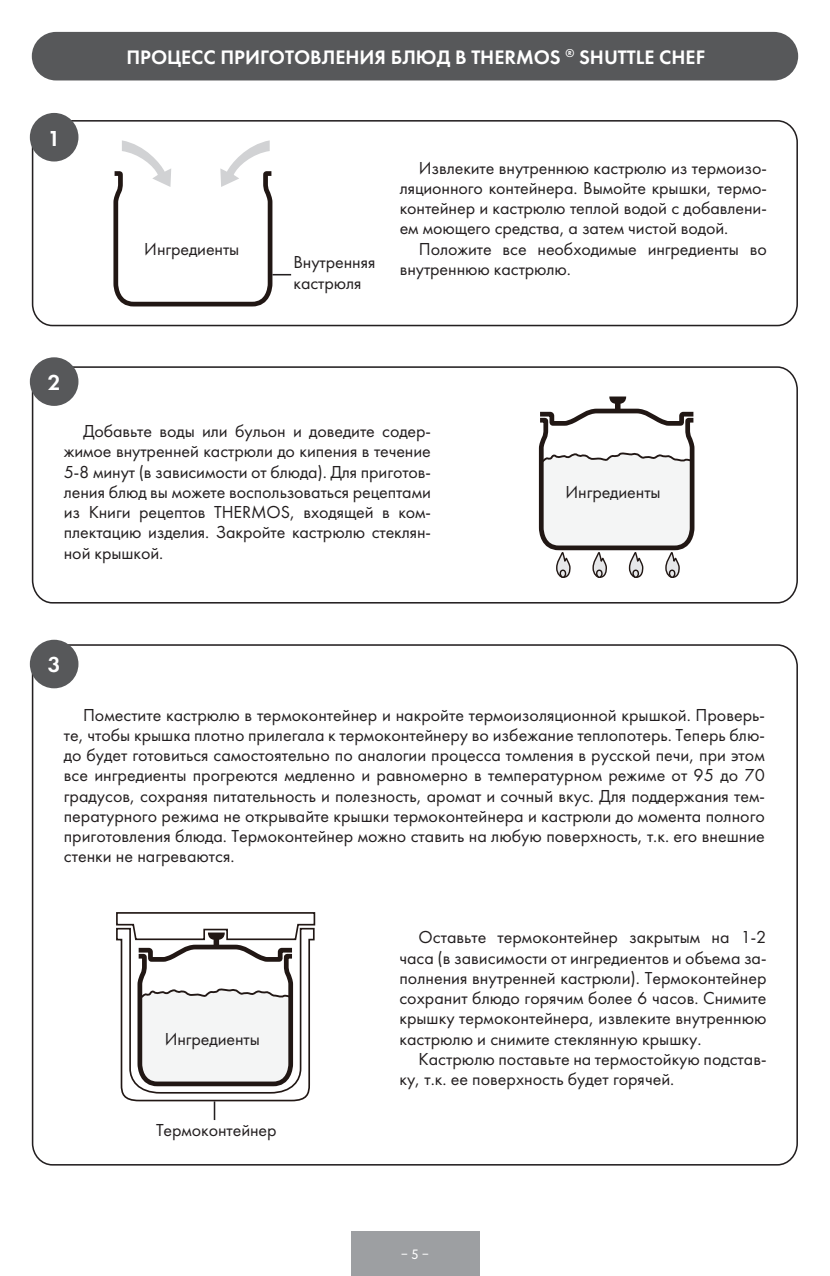
<style>
.page{position:relative;width:830px;height:1276px;background:#fff}
.page>*{position:absolute;margin:0;border:0;box-sizing:border-box;transform-origin:0 0}
.ZAGOLOVOK{font:22.5px "Futura Demi";color:#fff}
.ZAGOLOVOK-2{font:20.25px "Futura Demi";color:#fff}
.MAIN{font:18px/20.2px "Futura";letter-spacing:-.005em;color:#231f20;text-align:justify}
.t1{font:13.5px "Circe";color:#fff}
</style>
<div class="page">
<div style="left:350px;top:1231px;width:129px;height:45px;background:#9d9fa2"></div>
<div style="left:32px;top:120px;width:765px;height:206px;border:2px solid #231f20;border-radius:21px"></div>
<svg style="left:31px;top:365px;width:767px;height:239px"></svg>
<div style="left:30px;top:113px;width:48px;height:48px;background:#57585a;border-radius:50%"></div>
<div style="left:30px;top:357px;width:48px;height:49px;background:#57585a;border-radius:50%"></div>
<div style="left:30px;top:640px;width:48px;height:48px;background:#57585a;border-radius:50%"></div>
<svg style="left:535px;top:396px;width:162px;height:183px"></svg>
<div style="left:668px;top:569px;width:7px;height:9px;border:1px solid #211714;border-radius:50%"></div>
<div style="left:32px;top:32px;width:765px;height:48px;background:#57585a;border-radius:24px"></div>
<svg style="left:113px;top:140px;width:178px;height:167px"></svg>
<svg style="left:116px;top:912px;width:200px;height:208px"></svg>
<p class="ZAGOLOVOK" style="left:48px;top:124px;width:14px">1</p>
<p class="ZAGOLOVOK" style="left:48px;top:368px;width:14px">2</p>
<p class="ZAGOLOVOK-2" style="left:126px;top:44px;width:580px">ПРОЦЕСС ПРИГОТОВЛЕНИЯ БЛЮД В THERMOS <sup>®</sup> SHUTTLE CHEF</p>
<p class="MAIN" style="left:144px;top:238px;width:97px">Ингредиенты</p>
<p class="MAIN" style="left:293px;top:252px;width:83px">Внутренняя кастрюля</p>
<p class="MAIN" style="left:399px;top:157px;width:368px;text-indent:19px">Извлеките внутреннюю кастрюлю из термоизо&shy;ляционного контейнера. Вымойте крышки, термо&shy;контейнер и кастрюлю теплой водой с добавлени&shy;ем моющего средства, а затем чистой водой.</p>
<p class="MAIN" style="left:399px;top:238px;width:368px;text-indent:19px">Положите все необходимые ингредиенты во внутреннюю кастрюлю.</p>
<p class="MAIN" style="left:64px;top:421px;width:368px;text-indent:19px">Добавьте воды или бульон и доведите содер&shy;жимое внутренней кастрюли до кипения в течение 5-8 минут (в зависимости от блюда). Для приготов&shy;ления блюд вы можете воспользоваться рецептами из Книги рецептов THERMOS, входящей в ком&shy;плектацию изделия. Закройте кастрюлю стеклян&shy;ной крышкой.</p>
<p class="ZAGOLOVOK" style="left:48px;top:651px;width:14px">3</p>
<p class="MAIN" style="left:565px;top:481px;width:97px">Ингредиенты</p>
<p class="MAIN" style="left:64px;top:704px;width:702px;text-indent:19px">Поместите кастрюлю в термоконтейнер и накройте термоизоляционной крышкой. Проверь&shy;те, чтобы крышка плотно прилегала к термоконтейнеру во избежание теплопотерь. Теперь блю&shy;до будет готовиться самостоятельно по аналогии процесса томления в русской печи, при этом все ингредиенты прогреются медленно и равномерно в температурном режиме от 95 до 70 градусов, сохраняя питательность и полезность, аромат и сочный вкус. Для поддержания тем&shy;пературного режима не открывайте крышки термоконтейнера и кастрюли до момента полного приготовления блюда. Термоконтейнер можно ставить на любую поверхность, т.к. его внешние стенки не нагреваются.</p>
<p class="MAIN" style="left:165px;top:1028px;width:97px">Ингредиенты</p>
<p class="MAIN" style="left:156px;top:1119px;width:122px">Термоконтейнер</p>
<p class="MAIN" style="left:399px;top:927px;width:368px;text-indent:19px">Оставьте термоконтейнер закрытым на 1-2 часа (в зависимости от ингредиентов и объема за&shy;полнения внутренней кастрюли). Термоконтейнер сохранит блюдо горячим более 6 часов. Снимите крышку термоконтейнера, извлеките внутреннюю кастрюлю и снимите стеклянную крышку.</p>
<p class="MAIN" style="left:399px;top:1048px;width:368px;text-indent:19px">Кастрюлю поставьте на термостойкую подстав&shy;ку, т.к. ее поверхность будет горячей.</p>
<p class="t1" style="left:400px;top:1245px;width:31px">‒ 5 ‒</p>
</div>
